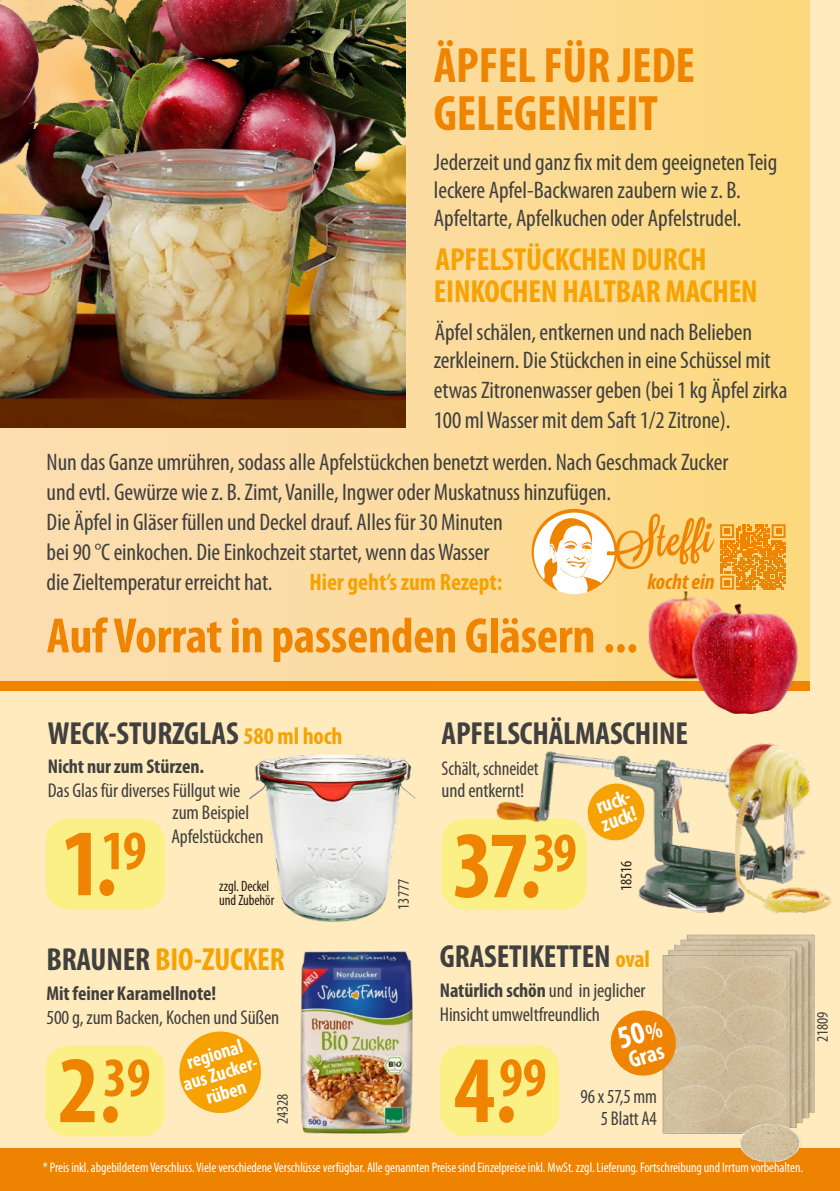
<style>
.page{position:relative;width:840px;height:1191px;background:#fff}
.page>*{position:absolute;margin:0;border:0;box-sizing:border-box;transform-origin:0 0}
.t1{font:700 condensed 96px "Myriad Pro";color:#ef8402}
.t2{font:700 condensed 96px "Myriad Pro";color:#ee8302}
.t3{font:700 condensed 56px "Myriad Pro";color:#ef8402}
.t4{font:700 condensed 56px "Myriad Pro";color:#ee8302}
.t5{font:700 condensed 50px "Myriad Pro";letter-spacing:-.005em;color:#ef8401}
.t6{font:700 condensed 32px "Myriad Pro";letter-spacing:-.005em;color:#f6a203}
.t7{font:700 condensed 32px "Myriad Pro";letter-spacing:-.005em;color:#404040}
.t8{font:condensed 24px "Myriad Pro";letter-spacing:-.005em;color:#404040}
.t9{font:700 condensed 24px "Myriad Pro";letter-spacing:-.005em;color:#f6a203}
.t10{font:700 condensed 24px "Myriad Pro";color:#fff}
.t11{font:italic 700 condensed 22.2px "Myriad Pro";color:#ef8401}
.t12{font:700 condensed 21.8px "Myriad Pro";color:#fff;scale:.95 1}
.t13{font:condensed 20px "Myriad Pro";letter-spacing:-.005em;color:#404040}
.t14{font:700 condensed 20px "Myriad Pro";letter-spacing:-.005em;color:#404040}
.t15{font:700 condensed 20px "Myriad Pro";color:#fff}
.t16{font:condensed 20px "Myriad Pro";letter-spacing:-.005em;color:#3f3f40;scale:.95 1}
.t17{font:condensed 20px "Myriad Pro";letter-spacing:-.005em;color:#404040;scale:.95 1}
.t18{font:condensed 16px "Myriad Pro";color:#3f3f40}
.t19{font:condensed 16px "Myriad Pro";color:#241d1c}
.t20{font:condensed 15px "Myriad Pro";letter-spacing:-.005em;color:#241d1c;scale:.95 1}
.t21{font:condensed 14px "Myriad Pro";letter-spacing:-.005em;color:#fff}
.s1{color:#404040}
.s2{font-weight:400}
</style>
<div class="page">
<div style="left:0;top:0;width:839px;height:1191px;background:#ffebbd"></div>
<div style="left:0;top:1148px;width:839px;height:43px;background:#ee8302"></div>
<div style="left:0;top:0;width:809px;height:687px;background:linear-gradient(to right,#fcdeb7,#fcd981)"></div>
<img style="left:0;top:0;width:405px;height:149px">
<img style="left:0;top:149px;width:405px;height:278px">
<div style="left:0;top:681px;width:809px;height:9px;background:#ef8401"></div>
<img style="left:648px;top:591px;width:149px;height:122px">
<svg style="left:531px;top:509px;width:254px;height:85px;background:#f8c776"></svg>
<div style="left:46px;top:818px;width:119px;height:91px;background:#fbf086;border-radius:23px"></div>
<img style="left:249px;top:754px;width:167px;height:168px">
<div style="left:441px;top:818px;width:145px;height:91px;background:#fbf086;border-radius:23px"></div>
<img style="left:495px;top:743px;width:336px;height:169px">
<svg style="left:584px;top:780px;width:63px;height:64px"></svg>
<div style="left:45px;top:1045px;width:119px;height:91px;background:#fbf086;border-radius:23px"></div>
<img style="left:300px;top:951px;width:112px;height:182px">
<svg style="left:179px;top:1031px;width:82px;height:83px"></svg>
<div style="left:439px;top:1045px;width:119px;height:90px;background:#fbf086;border-radius:23px"></div>
<img style="left:662px;top:934px;width:152px;height:228px">
<svg style="left:610px;top:1006px;width:69px;height:73px"></svg>
<p class="t5" style="left:433px;top:45px;width:262px">ÄPFEL FÜR JEDE</p>
<p class="t5" style="left:433px;top:93px;width:225px">GELEGENHEIT</p>
<p class="t8" style="left:433px;top:152px;width:345px">Jederzeit und ganz fix mit dem geeigneten Teig</p>
<p class="t8" style="left:433px;top:180px;width:308px">leckere Apfel-Backwaren zaubern wie z. B.</p>
<p class="t8" style="left:433px;top:208px;width:309px">Apfeltarte, Apfelkuchen oder Apfelstrudel.</p>
<p class="t6" style="left:435px;top:246px;width:272px">APFELSTÜCKCHEN DURCH</p>
<p class="t6" style="left:433px;top:278px;width:325px">EINKOCHEN HALTBAR MACHEN</p>
<p class="t8" style="left:434px;top:322px;width:319px">Äpfel schälen, entkernen und nach Belieben</p>
<p class="t8" style="left:433px;top:350px;width:338px">zerkleinern. Die Stückchen in eine Schüssel mit</p>
<p class="t8" style="left:433px;top:380px;width:355px">etwas Zitronenwasser geben (bei 1 kg Äpfel zirka</p>
<p class="t8" style="left:433px;top:410px;width:298px">100 ml Wasser mit dem Saft 1/2 Zitrone).</p>
<p class="t8" style="left:47px;top:452px;width:682px">Nun das Ganze umrühren, sodass alle Apfelstückchen benetzt werden. Nach Geschmack Zucker</p>
<p class="t8" style="left:47px;top:482px;width:565px">und evtl. Gewürze wie z. B. Zimt, Vanille, Ingwer oder Muskatnuss hinzufügen.</p>
<p class="t8" style="left:47px;top:512px;width:457px">Die Äpfel in Gläser füllen und Deckel drauf. Alles für 30 Minuten</p>
<p class="t8" style="left:47px;top:542px;width:444px">bei 90 °C einkochen. Die Einkochzeit startet, wenn das Wasser</p>
<p class="t8" style="left:47px;top:572px;width:227px">die Zieltemperatur erreicht hat.</p>
<p class="t9" style="left:309px;top:572px;width:194px">Hier geht’s zum Rezept:</p>
<p class="t5" style="left:47px;top:615px;width:592px">Auf Vorrat in passenden Gläsern ...</p>
<p class="t11" style="left:647px;top:573px;width:69px">kocht ein</p>
<p class="t7" style="left:48px;top:720px;width:192px">WECK-STURZGLAS</p>
<p class="t9" style="left:243px;top:726px;width:100px">580 ml hoch</p>
<p class="t14" style="left:48px;top:758px;width:158px">Nicht nur zum Stürzen.</p>
<p class="t13" style="left:48px;top:782px;width:194px">Das Glas für diverses Füllgut wie</p>
<p class="t13" style="left:172px;top:804px;width:78px">zum Beispiel</p>
<p class="t13" style="left:171px;top:828px;width:94px">Apfelstückchen</p>
<p class="t3" style="left:101px;top:827px;width:47px">19</p>
<p class="t1" style="left:61px;top:823px;width:58px">1.</p>
<p class="t20" style="left:219px;top:880px;width:54px">zzgl. Deckel</p>
<p class="t20" style="left:219px;top:894px;width:59px">und Zubehör</p>
<p class="t18" style="left:396px;top:909px;width:32px;rotate:-90deg">13777</p>
<p class="t7" style="left:441px;top:719px;width:248px">APFELSCHÄLMASCHINE</p>
<p class="t17" style="left:441px;top:760px;width:104px">Schält, schneidet</p>
<p class="t13" style="left:441px;top:782px;width:84px">und entkernt!</p>
<p class="t12" style="left:593px;top:799px;width:44px;rotate:-20deg">ruck-</p>
<p class="t12" style="left:598px;top:816px;width:40px;rotate:-20deg">zuck!</p>
<p class="t1" style="left:452px;top:825px;width:90px">37.</p>
<p class="t3" style="left:532px;top:829px;width:46px">39</p>
<p class="t19" style="left:619px;top:891px;width:32px;rotate:-90deg">18516</p>
<p class="t6" style="left:46px;top:946px;width:240px"><span class="s1">BRAUNER</span>BIO-ZUCKER</p>
<p class="t14" style="left:46px;top:984px;width:171px">Mit feiner Karamellnote!</p>
<p class="t13" style="left:46px;top:1008px;width:234px">500 g, zum Backen, Kochen und Süßen</p>
<p class="t2" style="left:58px;top:1050px;width:64px">2.</p>
<p class="t4" style="left:103px;top:1054px;width:49px">39</p>
<p class="t15" style="left:184px;top:1054px;width:59px;rotate:-17deg">regional</p>
<p class="t15" style="left:181px;top:1076px;width:83px;rotate:-17deg">aus Zucker-</p>
<p class="t15" style="left:204px;top:1090px;width:42px;rotate:-17deg">rüben</p>
<p class="t18" style="left:276px;top:1124px;width:32px;rotate:-90deg">24328</p>
<p class="t7" style="left:439px;top:943px;width:172px">GRASETIKETTEN</p>
<p class="t9" style="left:615px;top:949px;width:36px">oval</p>
<p class="t14" style="left:439px;top:982px;width:207px">Natürlich schön<span class="s2">und in jeglicher</span></p>
<p class="t13" style="left:439px;top:1006px;width:161px">Hinsicht umweltfreundlich</p>
<p class="t3" style="left:499px;top:1054px;width:49px">99</p>
<p class="t1" style="left:454px;top:1050px;width:64px">4.</p>
<p class="t10" style="left:626px;top:1050px;width:37px;rotate:-17deg">Gras</p>
<p class="t16" style="left:580px;top:1087px;width:82px">96 x 57,5 mm</p>
<p class="t16" style="left:600px;top:1109px;width:60px">5 Blatt A4</p>
<p class="t18" style="left:815px;top:1042px;width:32px;rotate:-90deg">21809</p>
<p class="t21" style="left:43px;top:1161px;width:761px">* Preis inkl. abgebildetem Verschluss. Viele verschiedene Verschlüsse verfügbar. Alle genannten Preise sind Einzelpreise inkl. MwSt. zzgl. Lieferung. Fortschreibung und Irrtum vorbehalten.</p>
</div>
